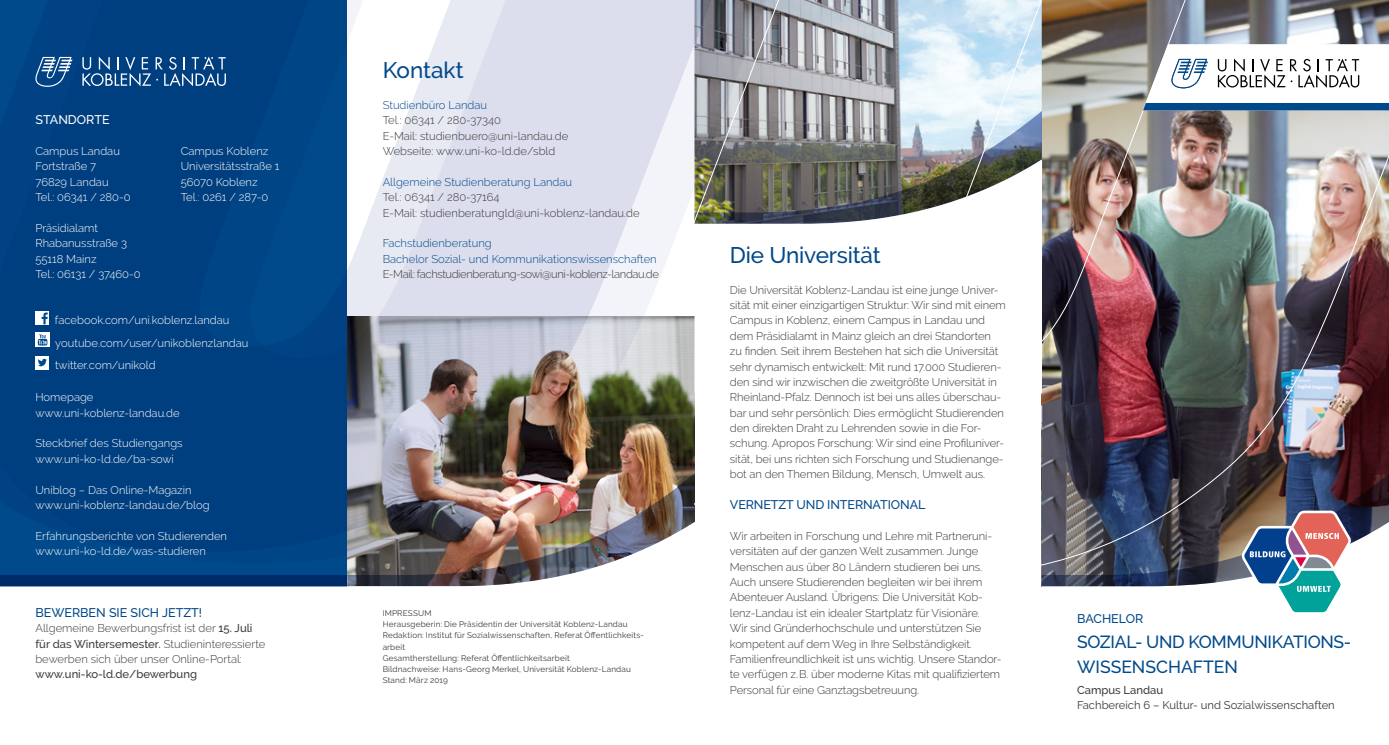
<style>
.page{position:relative;width:1389px;height:745px;background:#fff}
.page>*{position:absolute;margin:0;border:0;box-sizing:border-box;transform-origin:0 0}
.Headline_1{font:500 22.5px "Raleway";letter-spacing:-.01em;color:#00498a}
.Titel__Titel{font:500 17.5px/25px "Raleway";letter-spacing:-.02em;color:#00498a}
.Headline_2{font:500 12.5px "Raleway";letter-spacing:-.01em;color:#00498a}
.Headline_2-2{font:500 12.5px "Raleway";color:#fff}
.Titel__Dachzeile{font:500 12.5px "Raleway";color:#00498a}
.Copy_9-13_90Grau{font:300 11.25px/15.4px "Raleway";letter-spacing:-.01em;color:#3a3a39}
.Copy_9-13_90Grau-2{font:300 11.25px/15.4px "Raleway";color:#fff}
.Headline_3{font:300 11.25px/15.4px "Raleway";color:#00498a}
.Copy_Aufzählung{font:300 11.25px "Raleway";color:#fff}
.Copy_9-13_90Grau-3{font:11.25px/15.4px "Raleway";color:#3a3a39}
.Copy_9-13_90Grau-4{font:300 11.25px "Raleway";letter-spacing:-.035em;color:#3a3a39}
.Tabelle__Text{font:8.12px/11.2px "Raleway";letter-spacing:.02em;color:#3a3a39}
.Headline_4{font:8.12px "Raleway";letter-spacing:.02em;color:#3a3a39}
.s1{font-weight:500}
</style>
<div class="page">
<div style="left:0;top:574px;width:347px;height:12px;background:#002b69"></div>
<svg style="left:1042px;top:577px;width:199px;height:9px;background:#434a62"></svg>
<svg style="left:0;top:0;width:694px;height:551px;background:#5d80a5"></svg>
<img style="left:347px;top:459px;width:347px;height:127px">
<img style="left:694px;top:0;width:695px;height:577px">
<div style="left:35px;top:310px;width:14px;height:14px;background:#fff"></div>
<svg style="left:42px;top:312px;width:6px;height:12px"></svg>
<svg style="left:35px;top:332px;width:15px;height:15px"></svg>
<svg style="left:38px;top:334px;width:9px;height:11px"></svg>
<div style="left:35px;top:355px;width:14px;height:14px;background:#fff"></div>
<svg style="left:38px;top:358px;width:9px;height:8px"></svg>
<svg style="left:35px;top:57px;width:37px;height:30px"></svg>
<svg style="left:82px;top:57px;width:144px;height:29px;background:#356799"></svg>
<svg style="left:1241px;top:510px;width:111px;height:103px"></svg>
<svg style="left:1143px;top:44px;width:246px;height:66px"></svg>
<p class="Headline_2-2" style="left:35px;top:112px;width:76px">STANDORTE</p>
<p class="Copy_9-13_90Grau-2" style="left:35px;top:143px;width:97px">Campus Landau<br>Fortstraße 7<br>76829 Landau<br>Tel.: 06341 / 280-0</p>
<p class="Copy_9-13_90Grau-2" style="left:35px;top:220px;width:93px">Präsidialamt<br>Rhabanusstraße 3</p>
<p class="Copy_9-13_90Grau-2" style="left:35px;top:251px;width:63px">55118 Mainz</p>
<p class="Copy_9-13_90Grau-2" style="left:35px;top:266px;width:107px">Tel.: 06131 / 37460-0</p>
<p class="Copy_9-13_90Grau-2" style="left:181px;top:143px;width:100px">Campus Koblenz<br>Universitätsstraße 1<br>56070 Koblenz<br>Tel.: 0261 / 287-0</p>
<p class="Copy_Aufzählung" style="left:55px;top:314px;width:176px">facebook.com/uni.koblenz.landau</p>
<p class="Copy_Aufzählung" style="left:55px;top:336px;width:195px">youtube.com/user/unikoblenzlandau</p>
<p class="Copy_Aufzählung" style="left:55px;top:358px;width:102px">twitter.com/unikold</p>
<p class="Copy_9-13_90Grau-2" style="left:35px;top:389px;width:146px">Homepage www.uni-koblenz-landau.de</p>
<p class="Copy_9-13_90Grau-2" style="left:35px;top:435px;width:149px">Steckbrief des Studiengangs www.uni-ko-ld.de/ba-sowi</p>
<p class="Copy_9-13_90Grau-2" style="left:35px;top:481px;width:176px">Uniblog – Das Online-Magazin www.uni-koblenz-landau.de/blog</p>
<p class="Copy_9-13_90Grau-2" style="left:35px;top:528px;width:193px">Erfahrungsberichte von Studierenden</p>
<p class="Copy_9-13_90Grau-2" style="left:35px;top:543px;width:172px">www.uni-ko-ld.de/was-studieren</p>
<p class="Headline_2" style="left:35px;top:604px;width:168px">BEWERBEN SIE SICH JETZT!</p>
<p class="Copy_9-13_90Grau" style="left:35px;top:620px;width:231px">Allgemeine Bewerbungsfrist ist der <span class="s1">15. Juli für das Wintersemester.</span> Studieninteressierte bewerben sich über unser Online-Portal: <span class="s1">www.uni-ko-ld.de/bewerbung</span></p>
<p class="Headline_1" style="left:383px;top:57px;width:82px">Kontakt</p>
<p class="Headline_3" style="left:383px;top:97px;width:106px">Studienbüro Landau</p>
<p class="Copy_9-13_90Grau" style="left:383px;top:112px;width:120px">Tel.: 06341 / 280-37340</p>
<p class="Copy_9-13_90Grau" style="left:383px;top:128px;width:187px">E-Mail: studienbuero@uni-landau.de</p>
<p class="Copy_9-13_90Grau" style="left:383px;top:143px;width:174px">Webseite: www.uni-ko-ld.de/sbld</p>
<p class="Headline_3" style="left:383px;top:174px;width:191px">Allgemeine Studienberatung Landau</p>
<p class="Copy_9-13_90Grau" style="left:383px;top:189px;width:118px">Tel.: 06341 / 280-37164</p>
<p class="Copy_9-13_90Grau" style="left:383px;top:205px;width:258px">E-Mail: studienberatungld@uni-koblenz-landau.de</p>
<p class="Headline_3" style="left:383px;top:235px;width:276px">Fachstudienberatung<br>Bachelor Sozial- und Kommunikationswissenschaften</p>
<p class="Copy_9-13_90Grau-4" style="left:383px;top:267px;width:278px">E-Mail: fachstudienberatung-sowi@uni-koblenz-landau.de</p>
<p class="Headline_4" style="left:383px;top:608px;width:50px">IMPRESSUM</p>
<p class="Tabelle__Text" style="left:383px;top:618px;width:246px">Herausgeberin: Die Präsidentin der Universität Koblenz-Landau</p>
<p class="Tabelle__Text" style="left:383px;top:629px;width:263px">Redaktion: Institut für Sozialwissenschaften, Referat Öffentlichkeits&shy;arbeit</p>
<p class="Tabelle__Text" style="left:383px;top:652px;width:189px">Gesamtherstellung: Referat Öffentlichkeitsarbeit</p>
<p class="Tabelle__Text" style="left:383px;top:663px;width:250px">Bildnachweise: Hans-Georg Merkel, Universität Koblenz-Landau<br>Stand: März 2019</p>
<p class="Headline_1" style="left:730px;top:242px;width:152px">Die Universität</p>
<p class="Copy_9-13_90Grau" style="left:730px;top:282px;width:277px">Die Universität Koblenz-Landau ist eine junge Univer&shy;sität mit einer einzigartigen Struktur: Wir sind mit einem Campus in Koblenz, einem Campus in Landau und dem Präsidialamt in Mainz gleich an drei Standorten<br>zu finden. Seit ihrem Bestehen hat sich die Universität sehr dynamisch entwickelt: Mit rund 17.000 Studieren&shy;den sind wir inzwischen die zweitgrößte Universität in Rheinland-Pfalz. Dennoch ist bei uns alles überschau&shy;bar und sehr persönlich: Dies ermöglicht Studierenden den direkten Draht zu Lehrenden sowie in die For&shy;schung. Apropos Forschung: Wir sind eine Profiluniver&shy;sität, bei uns richten sich Forschung und Studienange&shy;bot an den Themen Bildung, Mensch, Umwelt aus.</p>
<p class="Headline_2" style="left:730px;top:497px;width:197px">VERNETZT UND INTERNATIONAL</p>
<p class="Copy_9-13_90Grau" style="left:730px;top:528px;width:264px">Wir arbeiten in Forschung und Lehre mit Partneruni&shy;versitäten auf der ganzen Welt zusammen. Junge Menschen aus über 80 Ländern studieren bei uns.<br>Auch unsere Studierenden begleiten wir bei ihrem Abenteuer Ausland. Übrigens: Die Universität Kob&shy;lenz-Landau ist ein idealer Startplatz für Visionäre.<br>Wir sind Gründerhochschule und unterstützen Sie kompetent auf dem Weg in Ihre Selbständigkeit.</p>
<p class="Copy_9-13_90Grau" style="left:730px;top:651px;width:273px">Familienfreundlichkeit ist uns wichtig. Unsere Standor&shy;te verfügen z.B. über moderne Kitas mit qualifiziertem<br>Personal für eine Ganztagsbetreuung.</p>
<p class="Titel__Dachzeile" style="left:1077px;top:610px;width:68px">BACHELOR</p>
<p class="Titel__Titel" style="left:1077px;top:628px;width:276px">SOZIAL- UND KOMMUNIKATIONS-<br>WISSENSCHAFTEN</p>
<p class="Copy_9-13_90Grau-3" style="left:1077px;top:681px;width:259px"><span class="s1">Campus Landau<br></span>Fachbereich 6 – Kultur- und Sozialwissenschaften</p>
</div>
